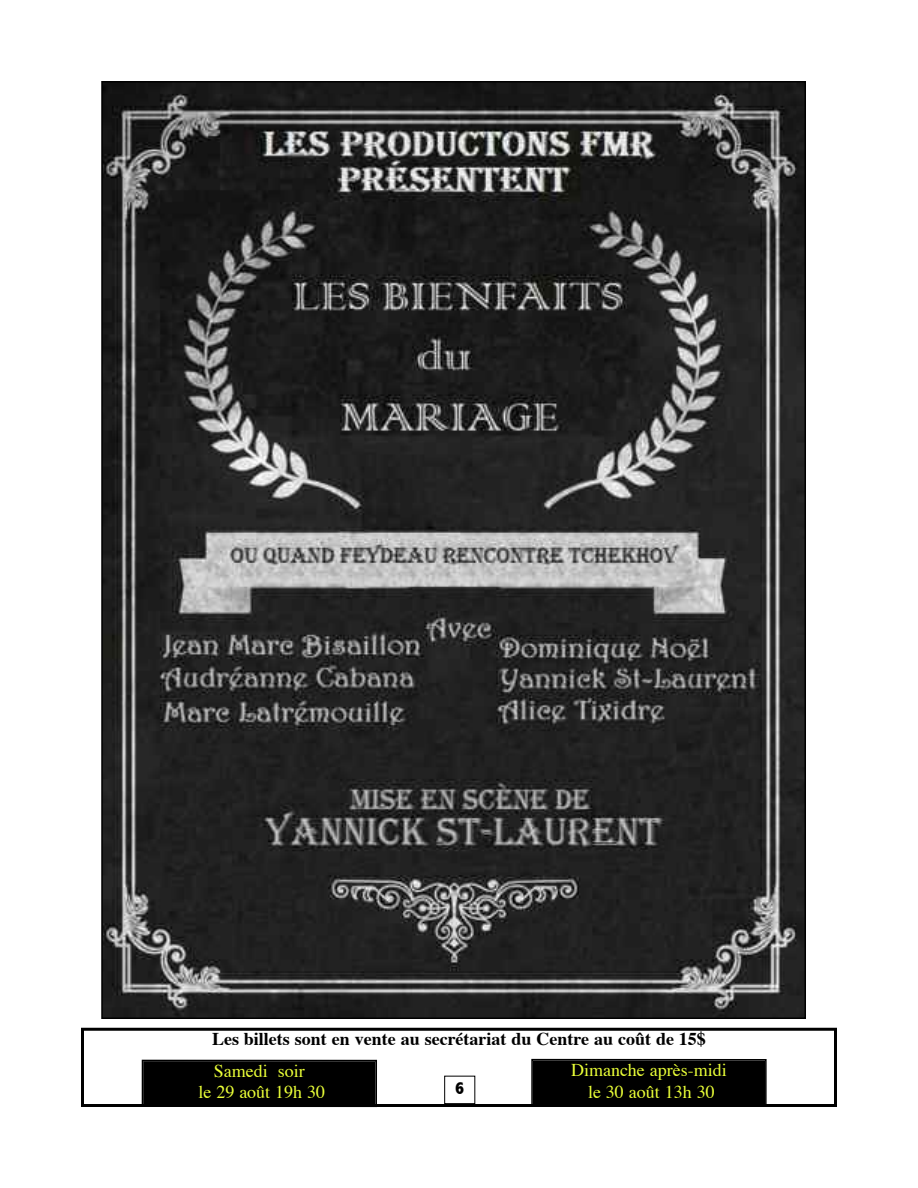
<style>
.page{position:relative;width:918px;height:1188px;background:#fff}
.page>*{position:absolute;margin:0;border:0;box-sizing:border-box;transform-origin:0 0}
.t1{font:18px/21.6px "Times";color:#ebff38;text-align:center}
.t2{font:700 18px "Times";color:#000}
.t3{font:800 condensed 18px "Abadi";color:#000}
</style>
<div class="page">
<div style="left:81px;top:1028px;width:756px;height:79px;border:3px solid #000"></div>
<img style="left:104px;top:84px;width:699px;height:932px">
<div style="left:444px;top:1076px;width:31px;height:28px;border:1px solid #000"></div>
<div style="left:143px;top:1061px;width:233px;height:45px;background:#000"></div>
<div style="left:142px;top:1060px;width:235px;height:47px;border:2px solid #000"></div>
<div style="left:533px;top:1060px;width:232px;height:46px;background:#000"></div>
<div style="left:531px;top:1059px;width:236px;height:48px;border:2px solid #000"></div>
<p class="t2" style="left:212px;top:1031px;width:495px">Les billets sont en vente au secrétariat du Centre au coût de 15$</p>
<p class="t3" style="left:455px;top:1078px;width:11px">6</p>
<p class="t1" style="left:198px;top:1061px;width:128px">Samedi soir<br>le 29 août 19h 30</p>
<p class="t1" style="left:571px;top:1061px;width:157px">Dimanche après-midi le 30 août 13h 30</p>
</div>
